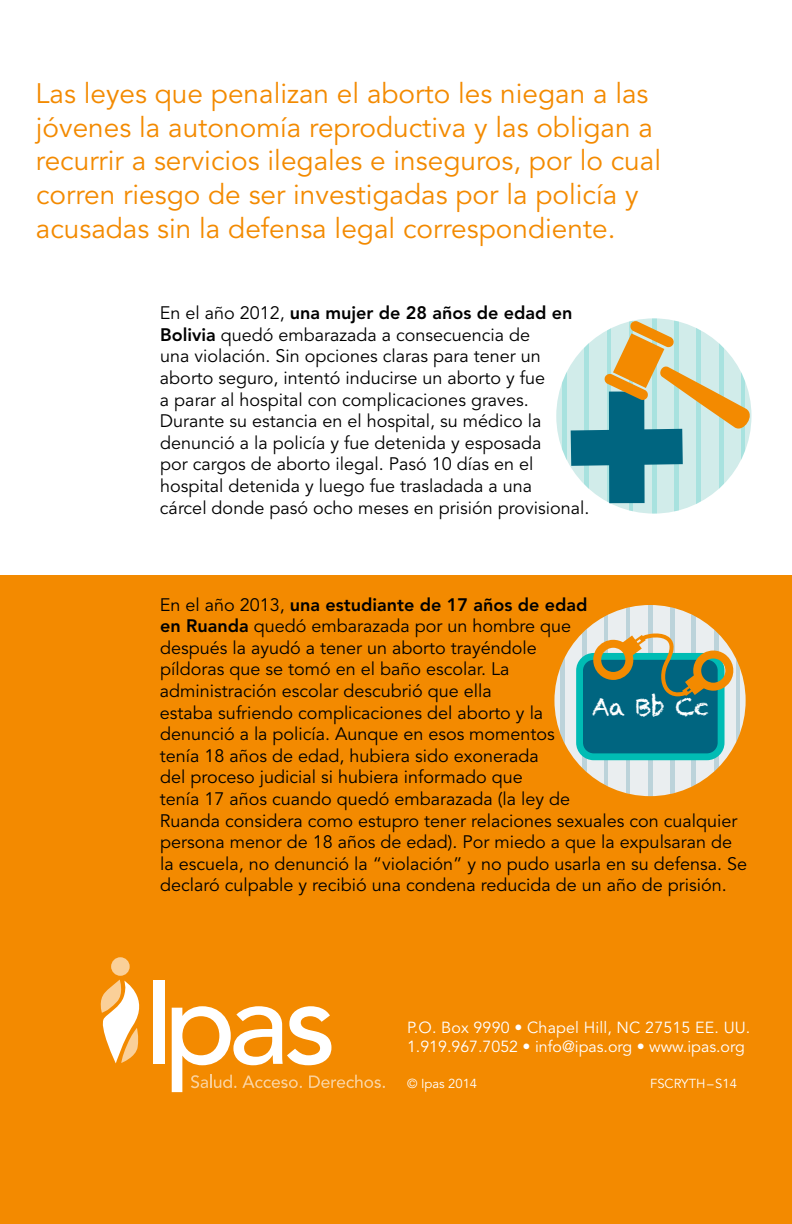
<style>
.page{position:relative;width:792px;height:1224px;background:#fff}
.page>*{position:absolute;margin:0;border:0;box-sizing:border-box;transform-origin:0 0}
.t1{font:28px/33.6px "Avenir LT Std";color:#f38a00}
.t2{font:23.8px "Chalkduster";color:#fff}
.t3{font:18px/21.6px "Avenir LT Std";color:#000}
.t4{font:16px/19.2px "Avenir LT Std";color:#fff}
.t5{font:13px "Avenir LT Std";color:#fff}
.s1{font-weight:800}
</style>
<div class="page">
<div style="left:0;top:575px;width:792px;height:649px;background:#f38a00"></div>
<svg style="left:100px;top:980px;width:40px;height:83px"></svg>
<svg style="left:111px;top:957px;width:19px;height:19px"></svg>
<div style="left:154px;top:980px;width:11px;height:84px;background:#fff"></div>
<svg style="left:172px;top:1006px;width:213px;height:86px"></svg>
<div style="left:554px;top:605px;width:192px;height:191px;background:#eaeef0;border-radius:50%"></div>
<div style="left:648px;top:605px;width:5px;height:191px;background:#bcd3da"></div>
<svg style="left:670px;top:607px;width:4px;height:187px"></svg>
<svg style="left:691px;top:614px;width:5px;height:173px"></svg>
<svg style="left:714px;top:629px;width:5px;height:143px"></svg>
<hr style="left:736px;top:605px;width:3px;height:191px;background:#006580">
<svg style="left:560px;top:657px;width:5px;height:87px"></svg>
<svg style="left:582px;top:629px;width:4px;height:143px"></svg>
<hr style="left:605px;top:605px;width:3px;height:191px;background:#006580">
<svg style="left:626px;top:607px;width:4px;height:187px"></svg>
<div style="left:580px;top:656px;width:141px;height:101px;background:#006580;border-radius:14px"></div>
<div style="left:576px;top:653px;width:149px;height:107px;border:7px solid #00bcb4;border-radius:14px"></div>
<svg style="left:590px;top:631px;width:146px;height:65px"></svg>
<div style="left:556px;top:318px;width:195px;height:196px;background:#d1ecea;border-radius:50%"></div>
<div style="left:652px;top:318px;width:5px;height:196px;background:#a8e2df"></div>
<svg style="left:674px;top:466px;width:5px;height:46px"></svg>
<svg style="left:696px;top:466px;width:5px;height:38px"></svg>
<svg style="left:719px;top:466px;width:5px;height:23px"></svg>
<hr style="left:742px;top:318px;width:3px;height:196px;background:#00bcb4">
<svg style="left:562px;top:373px;width:5px;height:86px"></svg>
<svg style="left:584px;top:466px;width:5px;height:22px"></svg>
<hr style="left:608px;top:318px;width:3px;height:196px;background:#00bcb4">
<hr style="left:630px;top:318px;width:3px;height:196px;background:#00bcb4">
<div style="left:609px;top:391px;width:36px;height:112px;background:#006580"></div>
<svg style="left:571px;top:320px;width:181px;height:146px"></svg>
<p class="t1" style="left:36px;top:77px;width:627px">Las leyes que penalizan el aborto les niegan a las jóvenes la autonomía reproductiva y las obligan a recurrir a servicios ilegales e inseguros, por lo cual corren riesgo de ser investigadas por la policía y acusadas sin la defensa legal correspondiente.</p>
<p class="t3" style="left:160px;top:303px;width:431px">En el año 2012, <span class="s1">una mujer de 28 años de edad en Bolivia</span> quedó embarazada a consecuencia de<br>una violación. Sin opciones claras para tener un aborto seguro, intentó inducirse un aborto y fue<br>a parar al hospital con complicaciones graves.<br>Durante su estancia en el hospital, su médico la denunció a la policía y fue detenida y esposada<br>por cargos de aborto ilegal. Pasó 10 días en el hospital detenida y luego fue trasladada a una<br>cárcel donde pasó ocho meses en prisión provisional.</p>
<p class="t3" style="left:160px;top:594px;width:589px">En el año 2013, <span class="s1">una estudiante de 17 años de edad<br>en Ruanda</span> quedó embarazada por un hombre que<br>después la ayudó a tener un aborto trayéndole<br>píldoras que se tomó en el baño escolar. La<br>administración escolar descubrió que ella<br>estaba sufriendo complicaciones del aborto y la<br>denunció a la policía. Aunque en esos momentos<br>tenía 18 años de edad, hubiera sido exonerada<br>del proceso judicial si hubiera informado que<br>tenía 17 años cuando quedó embarazada (la ley de<br>Ruanda considera como estupro tener relaciones sexuales con cualquier persona menor de 18 años de edad). Por miedo a que la expulsaran de la escuela, no denunció la “violación” y no pudo usarla en su defensa. Se declaró culpable y recibió una condena reducida de un año de prisión.</p>
<h2 class="t2" style="left:592px;top:693px;width:118px">Aa Bb Cc</h2>
<p class="t4" style="left:407px;top:1018px;width:345px">P.O. Box 9990 • Chapel Hill, NC 27515 EE. UU.<br>1.919.967.7052 • info@ipas.org • www.ipas.org</p>
<p class="t5" style="left:407px;top:1076px;width:72px">© Ipas 2014</p>
<p class="t5" style="left:650px;top:1076px;width:88px">FSCRYTH–S14</p>
</div>
